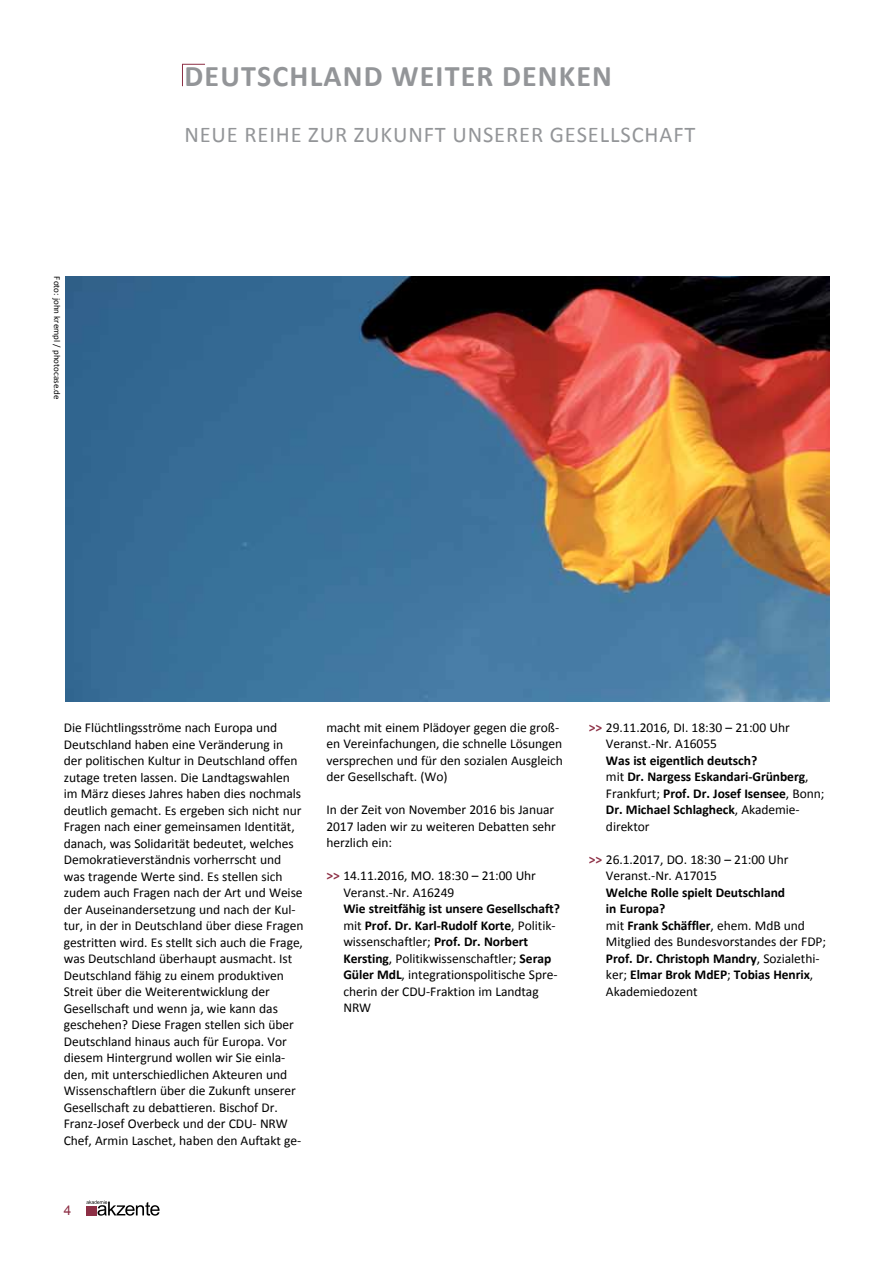
<style>
.page{position:relative;width:893px;height:1263px;background:#fff}
.page>*{position:absolute;margin:0;border:0;box-sizing:border-box;transform-origin:0 0}
.t1{font:700 30px "Calibri";letter-spacing:.04em;color:#939598}
.t2{font:22.5px "Calibri";letter-spacing:.04em;color:#939598}
.t3{font:13.5px/16.5px "Calibri";letter-spacing:-.005em;color:#000}
.t4{font:700 13.5px/16.5px "Calibri";letter-spacing:-.005em;color:#000}
.t5{font:13.5px "Arial";color:#8d2f45}
.t6{font:9px "Calibri";color:#000}
.s1{font-weight:700;color:#8d2f45}
.s2{font-weight:400}
.s3{font-weight:700}
</style>
<div class="page">
<svg style="left:86px;top:1200px;width:74px;height:16px"></svg>
<div style="left:86px;top:1206px;width:11px;height:9px;background:#8d2f45"></div>
<img style="left:65px;top:276px;width:764px;height:426px">
<svg style="left:182px;top:63px;width:23px;height:24px"></svg>
<h1 class="t1" style="left:184px;top:57px;width:429px">Deutschland weiter denken</h1>
<p class="t6" style="left:63px;top:276px;width:125px;rotate:90deg">Foto: john krempl / photocase.de</p>
<h2 class="t2" style="left:184px;top:120px;width:513px">Neue Reihe zur Zukun ft unserer Gesellschaft</h2>
<p class="t3" style="left:64px;top:719px;width:241px">Die Flüchtlingsströme nach Europa und Deutschland haben eine Veränderung in der politischen Kultur in Deutschland offen zutage treten lassen. Die Landtagswahlen im März dieses Jahres haben dies nochmals deutlich gemacht. Es ergeben sich nicht nur Fragen nach einer gemeinsamen Identität, danach, was Solidarität bedeutet, welches Demokratieverständnis vorherrscht und was tragende Werte sind. Es stellen sich zudem auch Fragen nach der Art und Weise der Auseinandersetzung und nach der Kul&shy;tur, in der in Deutschland über diese Fragen gestritten wird. Es stellt sich auch die Frage, was Deutschland überhaupt ausmacht. Ist Deutschland fähig zu einem produktiven Streit über die Weiterentwicklung der Gesellschaft und wenn ja, wie kann das geschehen? Diese Fragen stellen sich über Deutschland hinaus auch für Europa. Vor diesem Hintergrund wollen wir Sie einla&shy;den, mit unterschiedlichen Akteuren und Wissenschaftlern über die Zukunft unserer Gesellschaft zu debattieren. Bischof Dr.<br>Franz-Josef Overbeck und der CDU- NRW Chef, Armin Laschet, haben den Auftakt ge-</p>
<p class="t3" style="left:326px;top:719px;width:238px">macht mit einem Plädoyer gegen die groß&shy;en Vereinfachungen, die schnelle Lösungen versprechen und für den sozialen Ausgleich der Gesellschaft. (Wo)</p>
<p class="t3" style="left:326px;top:802px;width:231px">I n der Zeit von November 2016 bis Januar<br>2017 laden wir zu weiteren Debatten sehr herzlich ein:</p>
<p class="t3" style="left:326px;top:868px;width:211px"><span class="s1">&gt;&gt;</span> 14.11.2016, MO. 18:30 – 21:00 U hr<br>Veranst.-Nr. A16249</p>
<p class="t4" style="left:343px;top:901px;width:218px">Wie streitfähig ist unsere Gesellschaft?</p>
<p class="t4" style="left:343px;top:917px;width:214px"><span class="s2">mit</span> Prof. Dr. Karl-Rudolf Korte<span class="s2">, Politik-</span></p>
<p class="t3" style="left:343px;top:934px;width:186px">wissenschaftler; <span class="s3">Prof. Dr. Norbert</span></p>
<p class="t3" style="left:326px;top:950px;width:226px"><span class="s3">Kersting</span>, Politikwissenschaftler; <span class="s3">Serap</span></p>
<p class="t3" style="left:343px;top:967px;width:216px"><span class="s3">Güler MdL</span>, integrationspolitische Spre-</p>
<p class="t3" style="left:343px;top:983px;width:197px">cherin der CDU-Fraktion im Landtag</p>
<p class="t3" style="left:343px;top:1000px;width:29px">NRW</p>
<p class="t5" style="left:64px;top:1202px;width:9px">4</p>
<p class="t3" style="left:589px;top:719px;width:202px"><span class="s1">&gt;&gt;</span> 29.11.2016, DI . 18:30 – 21:00 U hr<br>Veranst.-Nr. A16055</p>
<p class="t4" style="left:606px;top:752px;width:220px">Was ist eigentlich deutsch?<br><span class="s2">mit</span> Dr. Nargess Eskandari-Grünberg<span class="s2">,<br>Frankfurt;</span> Prof. Dr. Josef Isensee<span class="s2">, Bonn;<br></span>Dr. Michael Schlagheck<span class="s2">, Akademie&shy;direktor</span></p>
<p class="t3" style="left:589px;top:851px;width:201px"><span class="s1">&gt;&gt;</span> 26.1.2017, DO. 18:30 – 21:00 U hr<br>Veranst.-Nr. A17015</p>
<p class="t4" style="left:606px;top:884px;width:222px">Welche Rolle spielt Deutschland<br>in Europa?<br><span class="s2">mit</span> Frank Schäffler<span class="s2">, ehem. MdB und<br>Mitglied des Bundesvorstandes der FDP;<br></span>Prof. Dr. Christoph Mandry<span class="s2">, Sozialethi&shy;ker;</span> Elmar Brok MdEP<span class="s2">;</span> Tobias Henrix<span class="s2">,<br>Akademiedozent</span></p>
</div>
